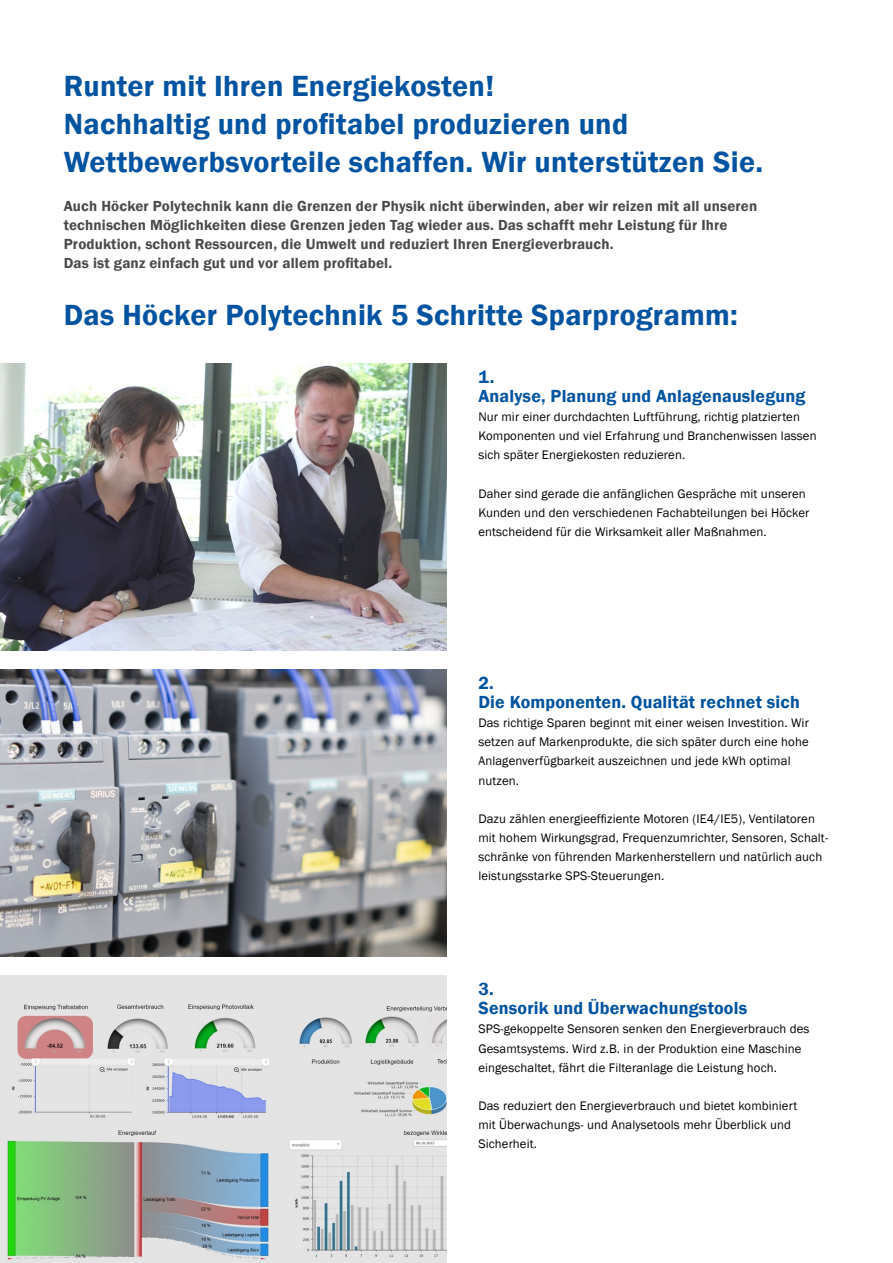
<style>
.page{position:relative;width:893px;height:1263px;background:#fff}
.page>*{position:absolute;margin:0;border:0;box-sizing:border-box;transform-origin:0 0}
.t1{font:600 30px/38.2px "Franklin Gothic";letter-spacing:.01em;color:#0053a1}
.t2{font:600 18px/19.2px "Franklin Gothic";letter-spacing:.01em;color:#0053a1}
.t3{font:600 15px/19.2px "Franklin Gothic";letter-spacing:.01em;color:#4a4a49}
.t4{font:12.75px/19.2px "Franklin Gothic";letter-spacing:.01em;color:#000}
</style>
<div class="page">
<img style="left:0;top:670px;width:446px;height:287px">
<img style="left:0;top:364px;width:446px;height:287px">
<img style="left:0;top:976px;width:446px;height:287px">
<h1 class="t1" style="left:64px;top:67px;width:701px">Runter mit Ihren Energiekosten!<br>Nachhaltig und profitabel produzieren und<br>Wettbewerbsvorteile schaffen. Wir unterstützen Sie.</h1>
<p class="t3" style="left:64px;top:196px;width:695px">Auch Höcker Polytechnik kann die Grenzen der Physik nicht überwinden, aber wir reizen mit all unseren technischen Möglichkeiten diese Grenzen jeden Tag wieder aus. Das schafft mehr Leistung für Ihre Produktion, schont Ressourcen, die Umwelt und reduziert Ihren Energieverbrauch.<br>Das ist ganz einfach gut und vor allem profitabel.</p>
<h1 class="t1" style="left:64px;top:297px;width:676px">Das Höcker Polytechnik 5 Schritte Sparprogramm:</h1>
<h2 class="t2" style="left:478px;top:367px;width:329px">1.<br>Analyse, Planung und Anlagenauslegung</h2>
<p class="t4" style="left:478px;top:407px;width:340px">Nur mir einer durchdachten Luftführung, richtig platzierten<br>Komponenten und viel Erfahrung und Branchenwissen lassen sich später Energiekosten reduzieren.</p>
<p class="t4" style="left:478px;top:484px;width:332px">Daher sind gerade die anfänglichen Gespräche mit unseren<br>Kunden und den verschiedenen Fachabteilungen bei Höcker entscheidend für die Wirksamkeit aller Maßnahmen.</p>
<h2 class="t2" style="left:478px;top:673px;width:323px">2.<br>Die Komponenten. Qualität rechnet sich</h2>
<p class="t4" style="left:478px;top:714px;width:332px">Das richtige Sparen beginnt mit einer weisen Investition. Wir setzen auf Markenprodukte, die sich später durch eine hohe Anlagenverfügbarkeit auszeichnen und jede kWh optimal nutzen.</p>
<p class="t4" style="left:478px;top:809px;width:351px">Dazu zählen energieeffiziente Motoren (IE4/IE5), Ventilatoren mit hohem Wirkungsgrad, Frequenzumrichter, Sensoren, Schalt&shy;schränke von führenden Markenherstellern und natürlich auch leistungsstarke SPS-Steuerungen.</p>
<h2 class="t2" style="left:478px;top:980px;width:270px">3.<br>Sensorik und Überwachungstools</h2>
<p class="t4" style="left:478px;top:1020px;width:333px">SPS-gekoppelte Sensoren senken den Energieverbrauch des<br>Gesamtsystems. Wird z.B. in der Produktion eine Maschine eingeschaltet, fährt die Filteranlage die Leistung hoch.</p>
<p class="t4" style="left:478px;top:1096px;width:320px">Das reduziert den Energieverbrauch und bietet kombiniert mit Überwachungs- und Analysetools mehr Überblick und<br>Sicherheit.</p>
</div>
